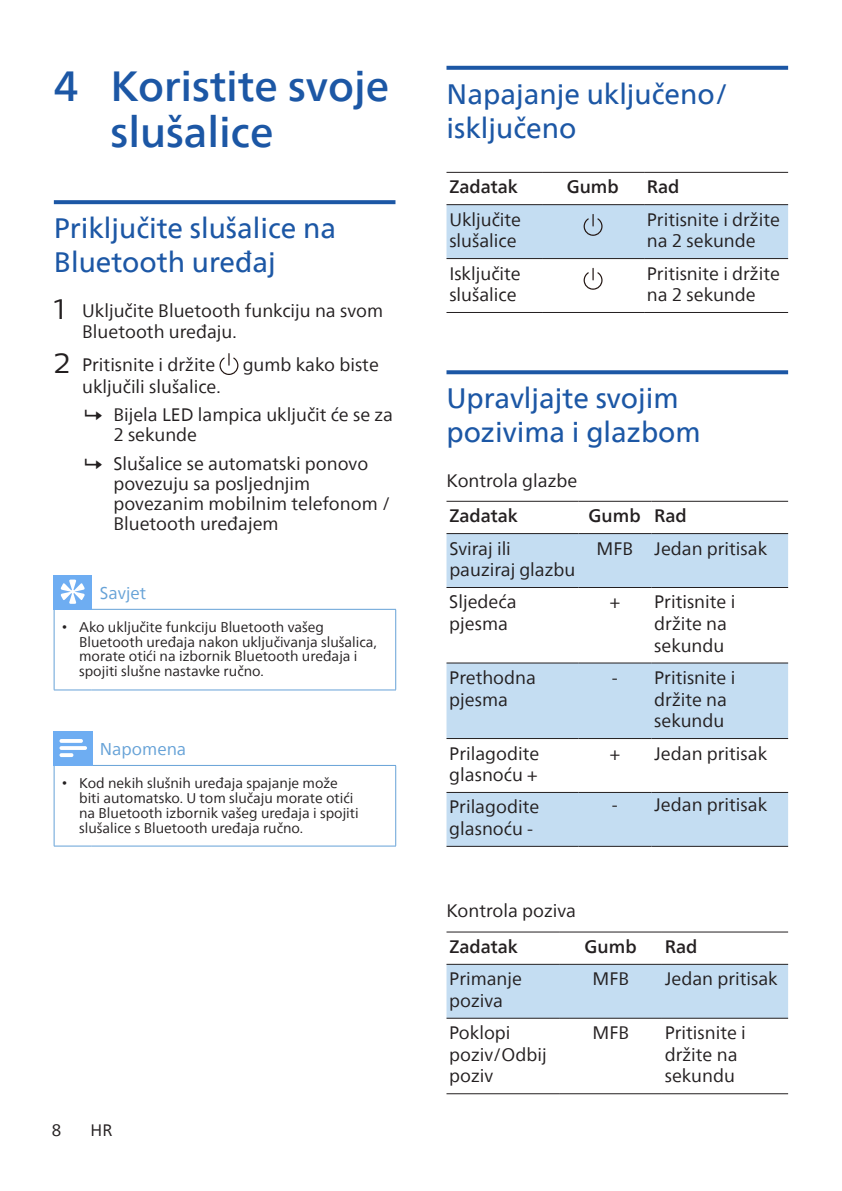
<style>
.page{position:relative;width:842px;height:1191px;background:#fff}
.page>*{position:absolute;margin:0;border:0;box-sizing:border-box;transform-origin:0 0}
.t1{font:500 42px/46px "Neue Frutiger World";color:#1c57a5}
.t2{font:28px/34px "Neue Frutiger World";color:#1c57a5}
.t3{font:18px/21.6px "Neue Frutiger World";color:#231f20}
.t4{font:500 18px "Neue Frutiger World";color:#231f20}
.t5{font:17px "Neue Frutiger World";color:#66a2d7}
.t6{font:16.4px "Neue Frutiger World";color:#231f20}
.t7{font:14px/15px "Neue Frutiger World";color:#231f20}
.s1{font-family:"Centrale Sans";font-size:28px}
.s2{font-family:"Arial"}
</style>
<div class="page">
<svg style="left:54px;top:200px;width:341px;height:4px"></svg>
<svg style="left:219px;top:353px;width:19px;height:22px"></svg>
<hr style="left:395px;top:609px;width:1px;height:80px;background:#66a2d7">
<hr style="left:54px;top:609px;width:1px;height:80px;background:#66a2d7">
<hr style="left:54px;top:689px;width:38px;height:1px;background:#66a2d7">
<hr style="left:92px;top:689px;width:304px;height:1px;background:#66a2d7">
<hr style="left:92px;top:609px;width:304px;height:1px;background:#66a2d7">
<hr style="left:54px;top:609px;width:38px;height:1px;background:#66a2d7">
<div style="left:54px;top:575px;width:38px;height:34px;background:#6eadf2"></div>
<svg style="left:61px;top:579px;width:24px;height:25px"></svg>
<hr style="left:395px;top:765px;width:1px;height:81px;background:#66a2d7">
<hr style="left:54px;top:765px;width:1px;height:81px;background:#66a2d7">
<hr style="left:54px;top:845px;width:38px;height:1px;background:#66a2d7">
<hr style="left:92px;top:845px;width:304px;height:1px;background:#66a2d7">
<hr style="left:92px;top:765px;width:304px;height:1px;background:#66a2d7">
<hr style="left:54px;top:765px;width:38px;height:1px;background:#66a2d7">
<div style="left:53px;top:731px;width:40px;height:34px;background:#6eadf2"></div>
<svg style="left:60px;top:739px;width:27px;height:18px"></svg>
<svg style="left:446px;top:66px;width:342px;height:4px"></svg>
<svg style="left:446px;top:370px;width:342px;height:4px"></svg>
<hr style="left:446px;top:172px;width:96px;height:1px;background:#231f20">
<hr style="left:542px;top:172px;width:102px;height:1px;background:#231f20">
<hr style="left:644px;top:172px;width:144px;height:1px;background:#231f20">
<hr style="left:446px;top:204px;width:96px;height:1px;background:#231f20">
<hr style="left:542px;top:204px;width:102px;height:1px;background:#231f20">
<hr style="left:644px;top:204px;width:144px;height:1px;background:#231f20">
<hr style="left:446px;top:258px;width:96px;height:1px;background:#231f20">
<hr style="left:542px;top:258px;width:102px;height:1px;background:#231f20">
<hr style="left:644px;top:258px;width:144px;height:1px;background:#231f20">
<hr style="left:446px;top:312px;width:96px;height:1px;background:#231f20">
<hr style="left:542px;top:312px;width:102px;height:1px;background:#231f20">
<hr style="left:644px;top:312px;width:144px;height:1px;background:#231f20">
<div style="left:446px;top:205px;width:342px;height:53px;background:#c4ddf2"></div>
<svg style="left:584px;top:268px;width:18px;height:22px"></svg>
<svg style="left:446px;top:534px;width:342px;height:312px;fill:#c4ddf2"></svg>
<hr style="left:446px;top:501px;width:132px;height:1px;background:#231f20">
<hr style="left:578px;top:501px;width:73px;height:1px;background:#231f20">
<hr style="left:651px;top:501px;width:137px;height:1px;background:#231f20">
<hr style="left:446px;top:533px;width:132px;height:1px;background:#231f20">
<hr style="left:578px;top:533px;width:73px;height:1px;background:#231f20">
<hr style="left:651px;top:533px;width:137px;height:1px;background:#231f20">
<hr style="left:446px;top:587px;width:132px;height:1px;background:#231f20">
<hr style="left:578px;top:587px;width:73px;height:1px;background:#231f20">
<hr style="left:651px;top:587px;width:137px;height:1px;background:#231f20">
<hr style="left:446px;top:662px;width:132px;height:1px;background:#231f20">
<hr style="left:578px;top:662px;width:73px;height:1px;background:#231f20">
<hr style="left:651px;top:662px;width:137px;height:1px;background:#231f20">
<hr style="left:446px;top:738px;width:132px;height:1px;background:#231f20">
<hr style="left:578px;top:738px;width:73px;height:1px;background:#231f20">
<hr style="left:651px;top:738px;width:137px;height:1px;background:#231f20">
<hr style="left:446px;top:792px;width:132px;height:1px;background:#231f20">
<hr style="left:578px;top:792px;width:73px;height:1px;background:#231f20">
<hr style="left:651px;top:792px;width:137px;height:1px;background:#231f20">
<hr style="left:446px;top:846px;width:132px;height:1px;background:#231f20">
<hr style="left:578px;top:846px;width:73px;height:1px;background:#231f20">
<hr style="left:651px;top:846px;width:137px;height:1px;background:#231f20">
<div style="left:446px;top:964px;width:342px;height:53px;background:#c4ddf2"></div>
<hr style="left:446px;top:931px;width:114px;height:1px;background:#231f20">
<hr style="left:560px;top:931px;width:102px;height:1px;background:#231f20">
<hr style="left:662px;top:931px;width:126px;height:1px;background:#231f20">
<hr style="left:446px;top:963px;width:114px;height:1px;background:#231f20">
<hr style="left:560px;top:963px;width:102px;height:1px;background:#231f20">
<hr style="left:662px;top:963px;width:126px;height:1px;background:#231f20">
<hr style="left:446px;top:1017px;width:114px;height:1px;background:#231f20">
<hr style="left:560px;top:1017px;width:102px;height:1px;background:#231f20">
<hr style="left:662px;top:1017px;width:126px;height:1px;background:#231f20">
<hr style="left:446px;top:1093px;width:114px;height:1px;background:#231f20">
<hr style="left:560px;top:1093px;width:102px;height:1px;background:#231f20">
<hr style="left:662px;top:1093px;width:126px;height:1px;background:#231f20">
<h1 class="t1" style="left:111px;top:64px;width:280px;text-indent:-57px">4 Koristite svoje slušalice</h1>
<h2 class="t2" style="left:54px;top:212px;width:284px">Priključite slušalice na<br>Bluetooth uređaj</h2>
<p class="t3" style="left:82px;top:300px;width:302px;text-indent:-28px"><span class="s1">1</span> Uključite Bluetooth funkciju na svom<br>Bluetooth uređaju.</p>
<p class="t3" style="left:54px;top:354px;width:163px"><span class="s1">2</span> Pritisnite i držite</p>
<p class="t3" style="left:243px;top:354px;width:138px">gumb kako biste</p>
<p class="t3" style="left:113px;top:372px;width:281px;line-height:28.6px;text-indent:-31px">uključili slušalice.<br>Bijela LED lampica uključit će se za</p>
<p class="t3" style="left:113px;top:421px;width:256px;line-height:28.6px">2 sekunde<br>Slušalice se automatski ponovo</p>
<p class="t3" style="left:113px;top:474px;width:278px;line-height:20px">povezuju sa posljednjim povezanim mobilnim telefonom /<br>Bluetooth uređajem</p>
<p class="t5" style="left:100px;top:580px;width:48px">Savjet</p>
<p class="t7" style="left:79px;top:619px;width:299px;text-indent:-17px"><span class="s2">•</span> Ako uključite funkciju Bluetooth vašeg Bluetooth uređaja nakon uključivanja slušalica, morate otići na izbornik Bluetooth uređaja i spojiti slušne nastavke ručno.</p>
<p class="t5" style="left:100px;top:736px;width:88px">Napomena</p>
<p class="t7" style="left:79px;top:775px;width:281px;text-indent:-17px"><span class="s2">•</span> Kod nekih slušnih uređaja spajanje može biti automatsko. U tom slučaju morate otići na Bluetooth izbornik vašeg uređaja i spojiti slušalice s Bluetooth uređaja ručno.</p>
<p class="t6" style="left:52px;top:1117px;width:11px">8</p>
<p class="t6" style="left:91px;top:1117px;width:23px">HR</p>
<h2 class="t2" style="left:446px;top:78px;width:283px">Napajanje uključeno/ isključeno</h2>
<p class="t4" style="left:449px;top:172px;width:70px">Zadatak</p>
<p class="t4" style="left:567px;top:172px;width:54px">Gumb</p>
<p class="t4" style="left:647px;top:172px;width:34px">Rad</p>
<p class="t3" style="left:449px;top:209px;width:73px">Uključite slušalice</p>
<p class="t3" style="left:647px;top:209px;width:135px">Pritisnite i držite na 2 sekunde</p>
<p class="t3" style="left:449px;top:263px;width:73px">Isključite slušalice</p>
<p class="t3" style="left:647px;top:263px;width:135px">Pritisnite i držite na 2 sekunde</p>
<h2 class="t2" style="left:446px;top:382px;width:256px">Upravljajte svojim pozivima i glazbom</h2>
<p class="t3" style="left:446px;top:470px;width:132px">Kontrola glazbe</p>
<p class="t4" style="left:449px;top:501px;width:70px">Zadatak</p>
<p class="t4" style="left:589px;top:501px;width:100px">Gumb Rad</p>
<p class="t3" style="left:449px;top:538px;width:128px">Sviraj ili pauziraj glazbu</p>
<p class="t3" style="left:597px;top:538px;width:172px">MFB Jedan pritisak</p>
<p class="t3" style="left:449px;top:591px;width:69px">Sljedeća pjesma</p>
<p class="t3" style="left:610px;top:591px;width:12px">+</p>
<p class="t3" style="left:654px;top:591px;width:83px">Pritisnite i držite na sekundu</p>
<p class="t3" style="left:449px;top:667px;width:88px">Prethodna pjesma</p>
<p class="t3" style="left:654px;top:667px;width:83px;text-indent:-42px">- Pritisnite i držite na sekundu</p>
<p class="t3" style="left:449px;top:742px;width:91px">Prilagodite glasnoću +</p>
<p class="t3" style="left:610px;top:742px;width:12px">+</p>
<p class="t3" style="left:654px;top:742px;width:114px">Jedan pritisak</p>
<p class="t3" style="left:449px;top:796px;width:91px">Prilagodite glasnoću -</p>
<p class="t3" style="left:612px;top:794px;width:157px">- Jedan pritisak</p>
<p class="t3" style="left:446px;top:900px;width:131px">Kontrola poziva</p>
<p class="t4" style="left:449px;top:931px;width:70px">Zadatak</p>
<p class="t4" style="left:585px;top:931px;width:54px">Gumb</p>
<p class="t4" style="left:665px;top:931px;width:34px">Rad</p>
<p class="t3" style="left:449px;top:968px;width:74px">Primanje poziva</p>
<p class="t3" style="left:593px;top:968px;width:38px">MFB</p>
<p class="t3" style="left:665px;top:968px;width:114px">Jedan pritisak</p>
<p class="t3" style="left:449px;top:1022px;width:99px">Poklopi poziv/Odbij poziv</p>
<p class="t3" style="left:593px;top:1022px;width:38px">MFB</p>
<p class="t3" style="left:665px;top:1022px;width:83px">Pritisnite i držite na sekundu</p>
</div>
